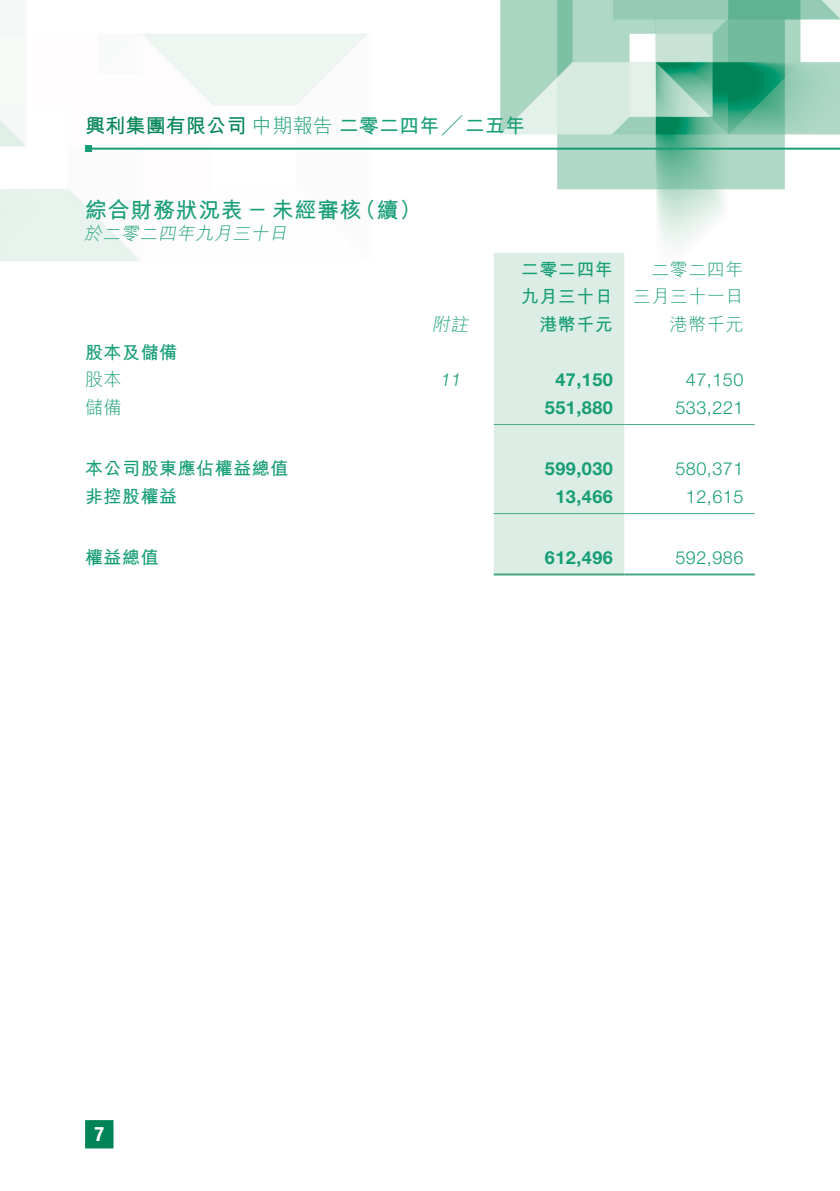
<style>
.page{position:relative;width:840px;height:1191px;background:#fff}
.page>*{position:absolute;margin:0;border:0;box-sizing:border-box;transform-origin:0 0}
.t1{font:700 22px "M Hei HK";letter-spacing:.03em;color:#179e76}
.t2{font:700 20px "M Hei HK";letter-spacing:.01em;color:#179e76}
.t3{font:700 condensed 20px "Helvetica Neue LT Std";color:#fff}
.t4{font:700 18px "M Hei HK";letter-spacing:.03em;color:#179e76}
.t5{font:300 18px "Helvetica Neue LT Std";letter-spacing:.03em;color:#179e76}
.t6{font:700 18px "Helvetica Neue LT Std";letter-spacing:.03em;color:#179e76}
.t7{font:300 18px "M Hei HK";letter-spacing:.03em;color:#179e76}
.t8{font:italic 300 18px "M Hei HK";color:#179e76}
.t9{font:italic 300 18px "Helvetica Neue LT Std";color:#179e76}
.s1{color:#008457}
.s2{font-weight:300}
</style>
<div class="page">
<img style="left:0;top:0;width:839px;height:1149px">
<hr style="left:88px;top:148px;width:751px;height:2px;background:#179e76">
<svg style="left:85px;top:146px;width:6px;height:6px"></svg>
<div style="left:86px;top:1121px;width:26px;height:26px;background:#008457"></div>
<div style="left:85px;top:1120px;width:28px;height:28px;border:2px solid #008457"></div>
<div style="left:493px;top:253px;width:131px;height:320px;background:#dbede4"></div>
<hr style="left:493px;top:424px;width:131px;height:1px;background:#46aa86">
<hr style="left:624px;top:424px;width:130px;height:1px;background:#46aa86">
<hr style="left:493px;top:513px;width:131px;height:1px;background:#46aa86">
<hr style="left:624px;top:513px;width:130px;height:1px;background:#46aa86">
<hr style="left:493px;top:573px;width:131px;height:2px;background:#46aa86">
<hr style="left:624px;top:573px;width:130px;height:2px;background:#46aa86">
<p class="t2" style="left:85px;top:111px;width:441px"><span class="s1">興利集團有限公司</span><span class="s2">中期報告</span>二零二四年 ╱二五年</p>
<p class="t1" style="left:85px;top:194px;width:278px">綜合財務狀況表－未經審核</p>
<p class="t8" style="left:84px;top:224px;width:208px">於二零二四年九月三十日</p>
<p class="t1" style="left:354px;top:194px;width:69px">（續(</p>
<p class="t4" style="left:85px;top:339px;width:94px">股本及儲備</p>
<p class="t7" style="left:85px;top:370px;width:38px">股本</p>
<p class="t7" style="left:85px;top:398px;width:38px">儲備</p>
<p class="t4" style="left:85px;top:455px;width:205px">本公司股東應佔權益總值</p>
<p class="t4" style="left:85px;top:483px;width:94px">非控股權益</p>
<p class="t4" style="left:85px;top:544px;width:75px">權益總值</p>
<p class="t8" style="left:431px;top:315px;width:41px">附註</p>
<p class="t9" style="left:439px;top:369px;width:26px">11</p>
<p class="t4" style="left:520px;top:256px;width:94px">二零二四年</p>
<p class="t7" style="left:651px;top:260px;width:94px">二零二四年</p>
<p class="t4" style="left:520px;top:283px;width:94px">九月三十日</p>
<p class="t7" style="left:632px;top:287px;width:112px">三月三十一日</p>
<p class="t4" style="left:539px;top:311px;width:75px">港幣千元</p>
<p class="t7" style="left:669px;top:315px;width:75px">港幣千元</p>
<p class="t6" style="left:555px;top:369px;width:59px">47,150</p>
<p class="t5" style="left:685px;top:369px;width:59px">47,150</p>
<p class="t6" style="left:544px;top:396px;width:70px">551,880</p>
<p class="t5" style="left:675px;top:396px;width:70px">533,221</p>
<p class="t6" style="left:544px;top:458px;width:70px">599,030</p>
<p class="t5" style="left:675px;top:458px;width:70px">580,371</p>
<p class="t6" style="left:555px;top:485px;width:59px">13,466</p>
<p class="t5" style="left:685px;top:485px;width:59px">12,615</p>
<p class="t6" style="left:544px;top:547px;width:70px">612,496</p>
<p class="t5" style="left:675px;top:547px;width:70px">592,986</p>
<p class="t3" style="left:94px;top:1121px;width:11px">7</p>
</div>
